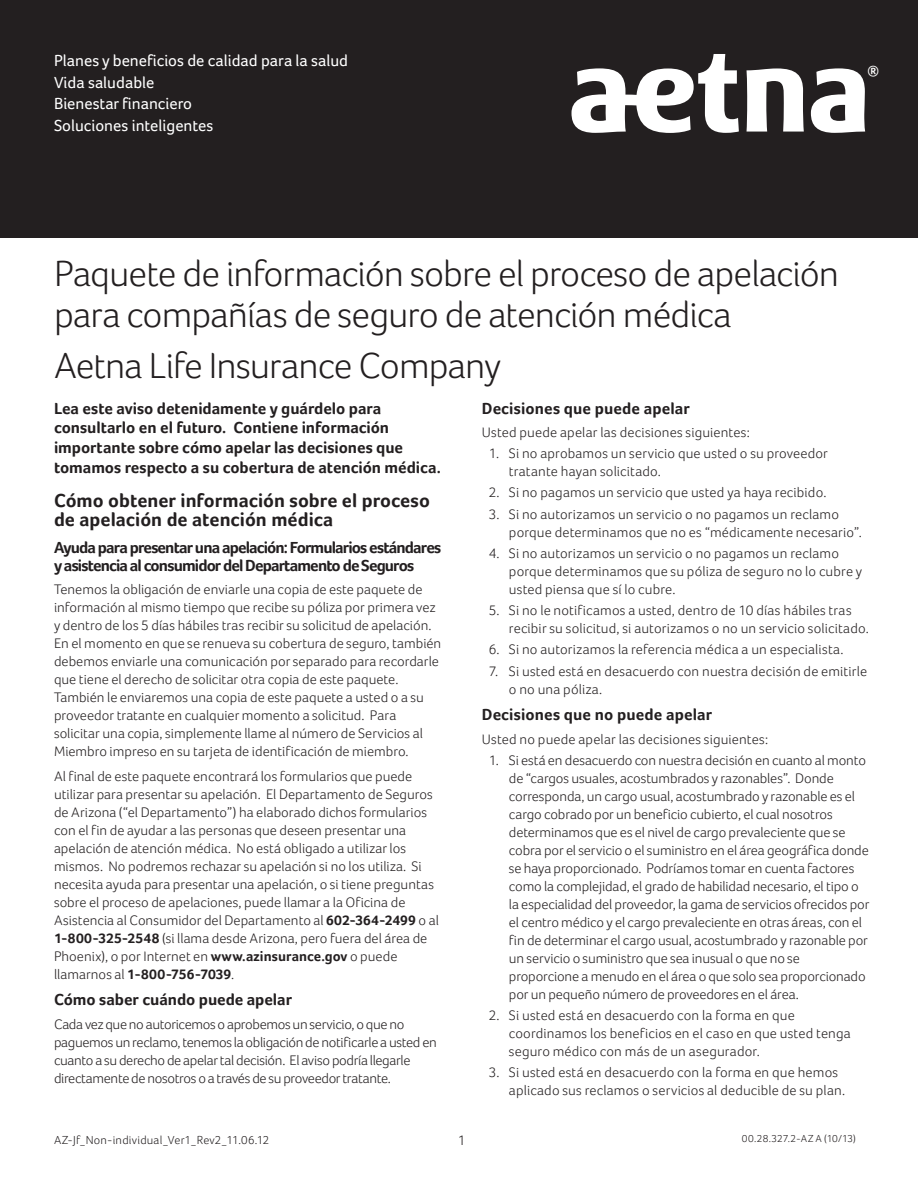
<style>
.page{position:relative;width:918px;height:1188px;background:#fff}
.page>*{position:absolute;margin:0;border:0;box-sizing:border-box;transform-origin:0 0}
.t1{font:300 37.5px/40.5px "Foco";letter-spacing:-.025em;color:#231f20}
.t2{font:700 19.5px/19.5px "Foco";color:#231f20}
.t3{font:700 16.5px/19.8px "Foco";letter-spacing:-.005em;color:#231f20}
.t4{font:700 16.5px/18px "Foco";letter-spacing:-.055em;color:#231f20}
.t5{font:16.5px/21.8px "Foco";color:#fff}
.t6{font:700 15px "Foco";color:#fff}
.t7{font:300 14.25px/18px "Foco";color:#231f20}
.t8{font:300 14.25px/18px "Foco";letter-spacing:-.025em;color:#231f20}
.t9{font:300 12px "Foco";letter-spacing:.02em;color:#231f20}
.t10{font:300 10.5px "Foco";letter-spacing:.005em;color:#231f20}
.s1{font-weight:700}
</style>
<div class="page">
<div style="left:0;top:0;width:918px;height:238px;background:#231f20"></div>
<svg style="left:572px;top:54px;width:294px;height:79px"></svg>
<p class="t5" style="left:54px;top:49px;width:296px">Planes y beneficios de calidad para la salud<br>Vida saludable<br>Bienestar financiero<br>Soluciones inteligentes</p>
<p class="t6" style="left:867px;top:62px;width:14px">®</p>
<h1 class="t1" style="left:54px;top:253px;width:787px">Paquete de información sobre el proceso de apelación para compañías de seguro de atención médica</h1>
<h2 class="t1" style="left:54px;top:345px;width:449px">Aetna Life Insurance Company</h2>
<p class="t3" style="left:54px;top:398px;width:388px">Lea este aviso detenidamente y guárdelo para consultarlo en el futuro. Contiene información importante sobre cómo apelar las decisiones que tomamos respecto a su cobertura de atención médica.</p>
<p class="t2" style="left:54px;top:490px;width:377px">Cómo obtener información sobre el proceso de apelación de atención médica</p>
<p class="t4" style="left:54px;top:538px;width:389px">Ayuda para presentar una apelación: Formularios estándares y asistencia al consumidor del Departamento de Seguros</p>
<p class="t7" style="left:54px;top:580px;width:389px">Tenemos la obligación de enviarle una copia de este paquete de información al mismo tiempo que recibe su póliza por primera vez y dentro de los 5 días hábiles tras recibir su solicitud de apelación.<br>En el momento en que se renueva su cobertura de seguro, también debemos enviarle una comunicación por separado para recordarle que tiene el derecho de solicitar otra copia de este paquete.<br>También le enviaremos una copia de este paquete a usted o a su proveedor tratante en cualquier momento a solicitud. Para solicitar una copia, simplemente llame al número de Servicios al Miembro impreso en su tarjeta de identificación de miembro.</p>
<p class="t7" style="left:54px;top:767px;width:386px">Al final de este paquete encontrará los formularios que puede utilizar para presentar su apelación. El Departamento de Seguros de Arizona (“el Departamento”) ha elaborado dichos formularios con el fin de ayudar a las personas que deseen presentar una apelación de atención médica. No está obligado a utilizar los mismos. No podremos rechazar su apelación si no los utiliza. Si necesita ayuda para presentar una apelación, o si tiene preguntas sobre el proceso de apelaciones, puede llamar a la Oficina de Asistencia al Consumidor del Departamento al <span class="s1">602-364-2499</span> o al <span class="s1">1-800-325-2548</span> (si llama desde Arizona, pero fuera del área de Phoenix), o por Internet en <span class="s1">www.azinsurance.gov</span> o puede llamarnos al <span class="s1">1-800-756-7039</span>.</p>
<p class="t3" style="left:54px;top:990px;width:240px">Cómo saber cuándo puede apelar</p>
<p class="t8" style="left:54px;top:1015px;width:384px">Cada vez que no autoricemos o aprobemos un servicio, o que no paguemos un reclamo, tenemos la obligación de notificarle a usted en cuanto a su derecho de apelar tal decisión. El aviso podría llegarle directamente de nosotros o a través de su proveedor tratante.</p>
<p class="t3" style="left:482px;top:398px;width:209px">Decisiones que puede apelar</p>
<p class="t7" style="left:482px;top:423px;width:269px">Usted puede apelar las decisiones siguientes:</p>
<p class="t7" style="left:509px;top:444px;width:321px;text-indent:-20px">1. Si no aprobamos un servicio que usted o su proveedor tratante hayan solicitado.</p>
<p class="t7" style="left:489px;top:484px;width:339px">2. Si no pagamos un servicio que usted ya haya recibido.</p>
<p class="t7" style="left:509px;top:505px;width:354px;text-indent:-20px">3. Si no autorizamos un servicio o no pagamos un reclamo porque determinamos que no es “médicamente necesario”.</p>
<p class="t7" style="left:509px;top:544px;width:355px;text-indent:-20px">4. Si no autorizamos un servicio o no pagamos un reclamo porque determinamos que su póliza de seguro no lo cubre y usted piensa que sí lo cubre.</p>
<p class="t7" style="left:509px;top:601px;width:361px;text-indent:-20px">5. Si no le notificamos a usted, dentro de 10 días hábiles tras recibir su solicitud, si autorizamos o no un servicio solicitado.</p>
<p class="t7" style="left:489px;top:641px;width:356px">6. Si no autorizamos la referencia médica a un especialista.</p>
<p class="t7" style="left:509px;top:662px;width:360px;text-indent:-20px">7. Si usted está en desacuerdo con nuestra decisión de emitirle o no una póliza.</p>
<p class="t3" style="left:482px;top:705px;width:232px">Decisiones que no puede apelar</p>
<p class="t7" style="left:482px;top:730px;width:288px">Usted no puede apelar las decisiones siguientes:</p>
<p class="t7" style="left:509px;top:751px;width:362px;text-indent:-20px">1. Si está en desacuerdo con nuestra decisión en cuanto al monto de “cargos usuales, acostumbrados y razonables”. Donde corresponda, un cargo usual, acostumbrado y razonable es el cargo cobrado por un beneficio cubierto, el cual nosotros determinamos que es el nivel de cargo prevaleciente que se cobra por el servicio o el suministro en el área geográfica donde se haya proporcionado. Podríamos tomar en cuenta factores como la complejidad, el grado de habilidad necesario, el tipo o la especialidad del proveedor, la gama de servicios ofrecidos por el centro médico y el cargo prevaleciente en otras áreas, con el fin de determinar el cargo usual, acostumbrado y razonable por un servicio o suministro que sea inusual o que no se proporcione a menudo en el área o que solo sea proporcionado por un pequeño número de proveedores en el área.</p>
<p class="t7" style="left:509px;top:1006px;width:343px;text-indent:-20px">2. Si usted está en desacuerdo con la forma en que coordinamos los beneficios en el caso en que usted tenga seguro médico con más de un asegurador.</p>
<p class="t7" style="left:509px;top:1064px;width:338px;text-indent:-20px">3. Si usted está en desacuerdo con la forma en que hemos aplicado sus reclamos o servicios al deducible de su plan.</p>
<p class="t9" style="left:54px;top:1133px;width:217px">AZ-Jf_Non-individual_Ver1_Rev2_11.06.12</p>
<p class="t7" style="left:458px;top:1131px;width:9px">1</p>
<p class="t10" style="left:742px;top:1132px;width:116px">00.28.327.2-AZ A (10/13)</p>
</div>
